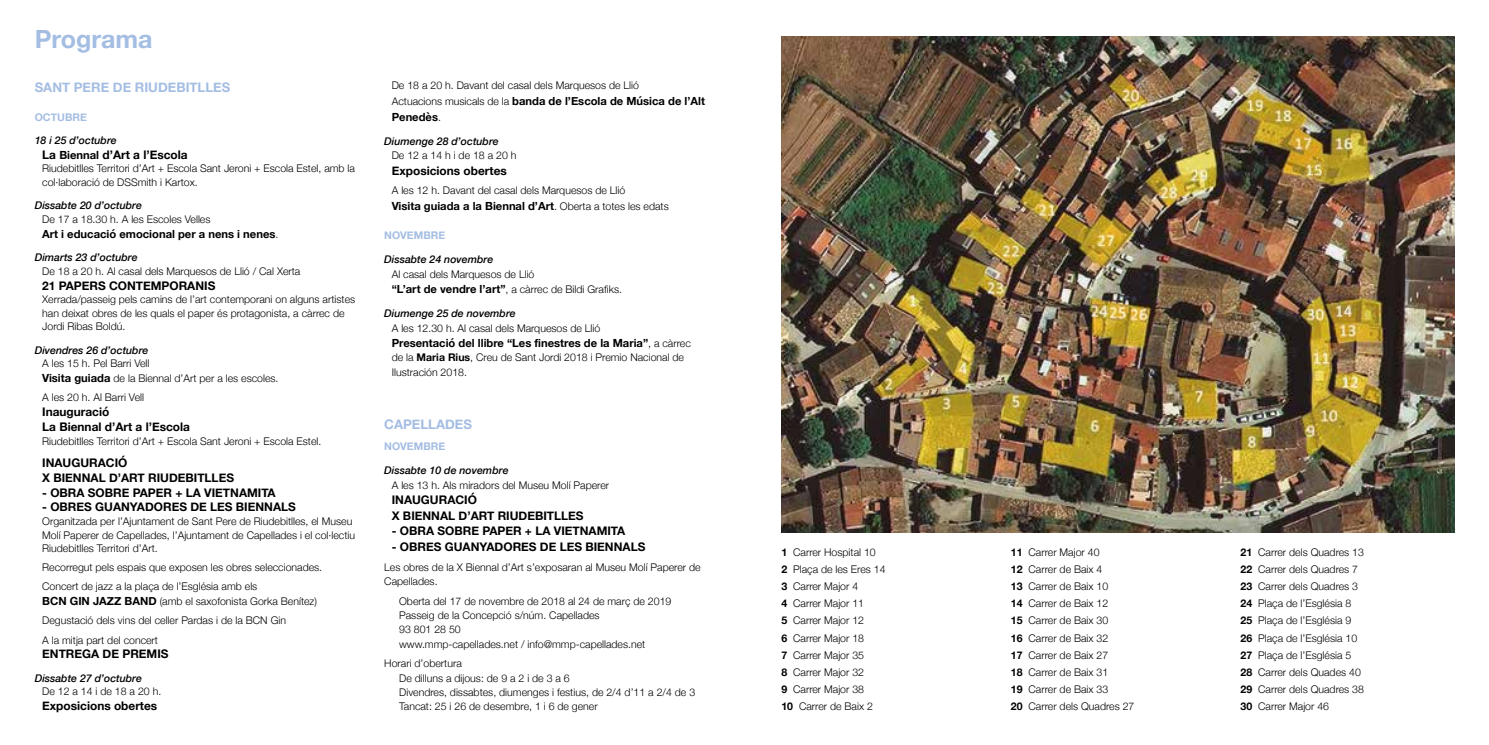
<style>
.page{position:relative;width:1489px;height:745px;background:#fff}
.page>*{position:absolute;margin:0;border:0;box-sizing:border-box;transform-origin:0 0}
.t1{font:700 25.03px "Helvetica Neue";color:#a4bde3}
.t2{font:700 13.12px "Helvetica Neue";color:#a4bde3}
.t3{font:700 11.9px/14.9px "Helvetica Neue";color:#000}
.t4{font:700 11.2px/15.6px "Helvetica Neue";color:#000}
.t5{font:300 10.5px/17.2px "Helvetica Neue";color:#000}
.t6{font:italic 500 10.5px "Helvetica Neue";color:#000}
.t7{font:700 10.5px "Helvetica Neue";color:#a4bde3}
.s1{font-size:11.2px}
.s2{font-weight:300;font-size:10.5px}
.s3{font-weight:700;font-size:11.2px}
.s4{font-weight:700}
</style>
<div class="page">
<img style="left:781px;top:37px;width:672px;height:495px">
<h1 class="t1" style="left:35px;top:20px;width:119px">Programa</h1>
<p class="t2" style="left:35px;top:77px;width:197px">SANT PERE DE RIUDEBITLLES</p>
<p class="t7" style="left:35px;top:108px;width:54px">OCTUBRE</p>
<p class="t6" style="left:35px;top:131px;width:84px">18 i 25 d’octubre</p>
<p class="t3" style="left:42px;top:147px;width:147px">La <span class="s1">Biennal</span> d’Art a l’Escola</p>
<p class="t5" style="left:42px;top:161px;width:314px;line-height:13.5px">Riudebitlles Territori d’Art + Escola Sant Jeroni + Escola Estel, amb la col·laboració de DSSmith i Kartox.</p>
<p class="t6" style="left:35px;top:196px;width:109px">Dissabte 20 d’octubre</p>
<p class="t5" style="left:42px;top:210px;width:170px">De 17 a 18.30 h. A les Escoles Velles</p>
<p class="t4" style="left:42px;top:226px;width:238px">Art i educació emocional per a nens i nenes<span class="s2">.</span></p>
<p class="t6" style="left:35px;top:248px;width:104px">Dimarts 23 d’octubre</p>
<p class="t5" style="left:42px;top:261px;width:260px">De 18 a 20 h. Al casal dels Marquesos de Llió / Cal Xerta</p>
<p class="t3" style="left:42px;top:278px;width:175px">21 PAPERS CONTEMPORANIS</p>
<p class="t5" style="left:42px;top:292px;width:314px;line-height:13.5px">Xerrada/passeig pels camins de l’art contemporani on alguns artistes han deixat obres de les quals el paper és protagonista, a càrrec de<br>Jordi Ribas Boldú.</p>
<p class="t6" style="left:35px;top:341px;width:115px">Divendres 26 d’octubre</p>
<p class="t5" style="left:42px;top:355px;width:238px;line-height:14.9px">A les 15 h. Pel Barri Vell<br><span class="s3">Visita guiada</span> de la Biennal d’Art per a les escoles.</p>
<p class="t5" style="left:42px;top:388px;width:103px">A les 20 h. Al Barri Vell</p>
<p class="t3" style="left:42px;top:404px;width:149px">Inauguració<br>La Biennal d’Art a l’Escola</p>
<p class="t5" style="left:42px;top:431px;width:281px">Riudebitlles Territori d’Art + Escola Sant Jeroni + Escola Estel.</p>
<p class="t3" style="left:42px;top:455px;width:193px">INAUGURACIÓ<br>X BIENNAL D’ART RIUDEBITLLES</p>
<p class="t3" style="left:42px;top:485px;width:235px">- OBRA SOBRE PAPER + LA VIETNAMITA</p>
<p class="t3" style="left:42px;top:499px;width:255px">- OBRES GUANYADORES DE LES BIENNALS</p>
<p class="t5" style="left:42px;top:513px;width:314px;line-height:13.5px">Organitzada per l’Ajuntament de Sant Pere de Riudebitlles, el Museu<br>Molí Paperer de Capellades, l’Ajuntament de Capellades i el col·lectiu<br>Riudebitlles Territori d’Art.</p>
<p class="t5" style="left:42px;top:556px;width:281px;line-height:19.1px">Recorregut pels espais que exposen les obres seleccionades.<br>Concert de jazz a la plaça de l’Església amb els</p>
<p class="t5" style="left:42px;top:590px;width:276px;line-height:19.1px"><span class="s3">BCN GIN JAZZ BAND</span> (amb el saxofonista Gorka Benítez)<br>Degustació dels vins del celler Pardas i de la BCN Gin<br>A la mitja part del concert</p>
<p class="t3" style="left:42px;top:646px;width:128px">ENTREGA DE PREMIS</p>
<p class="t6" style="left:35px;top:668px;width:109px">Dissabte 27 d’octubre</p>
<p class="t5" style="left:42px;top:681px;width:120px">De 12 a 14 i de 18 a 20 h.</p>
<p class="t3" style="left:42px;top:698px;width:117px">Exposicions obertes</p>
<p class="t5" style="left:392px;top:76px;width:249px">De 18 a 20 h. Davant del casal dels Marquesos de Llió</p>
<p class="t4" style="left:392px;top:93px;width:315px"><span class="s2">Actuacions musicals de la</span> banda de l’Escola de Música de l’Alt<br>Penedès<span class="s2">.</span></p>
<p class="t6" style="left:384px;top:132px;width:116px">Diumenge 28 d’octubre</p>
<p class="t5" style="left:392px;top:146px;width:126px">De 12 a 14 h i de 18 a 20 h</p>
<p class="t3" style="left:392px;top:163px;width:117px">Exposicions obertes</p>
<p class="t5" style="left:392px;top:181px;width:235px">A les 12 h. Davant del casal dels Marquesos de Llió</p>
<p class="t4" style="left:392px;top:198px;width:278px">Visita guiada a la Biennal d’Art<span class="s2">. Oberta a totes les edats</span></p>
<p class="t7" style="left:384px;top:227px;width:62px">NOVEMBRE</p>
<p class="t6" style="left:384px;top:250px;width:110px">Dissabte 24 novembre</p>
<p class="t5" style="left:392px;top:265px;width:232px;line-height:15.6px">Al casal dels Marquesos de Llió<br><span class="s3">“L’art de vendre l’art”</span>, a càrrec de Bildi Grafiks.</p>
<p class="t6" style="left:384px;top:304px;width:133px">Diumenge 25 de novembre</p>
<p class="t5" style="left:392px;top:318px;width:210px">A les 12.30 h. Al casal dels Marquesos de Llió</p>
<p class="t4" style="left:392px;top:335px;width:300px">Presentació del llibre “Les finestres de la Maria”<span class="s2">, a càrrec</span></p>
<p class="t5" style="left:392px;top:349px;width:294px;line-height:14.2px">de la <span class="s4">Maria Rius</span>, Creu de Sant Jordi 2018 i Premio Nacional de<br>Ilustración 2018.</p>
<p class="t2" style="left:384px;top:413px;width:89px">CAPELLADES</p>
<p class="t7" style="left:384px;top:438px;width:62px">NOVEMBRE</p>
<p class="t6" style="left:384px;top:461px;width:126px">Dissabte 10 de novembre</p>
<p class="t5" style="left:392px;top:475px;width:219px">A les 13 h. Als miradors del Museu Molí Paperer</p>
<p class="t3" style="left:392px;top:492px;width:193px;line-height:15.6px">INAUGURACIÓ<br>X BIENNAL D’ART RIUDEBITLLES</p>
<p class="t3" style="left:392px;top:523px;width:235px">- OBRA SOBRE PAPER + LA VIETNAMITA</p>
<p class="t3" style="left:392px;top:539px;width:255px">- OBRES GUANYADORES DE LES BIENNALS</p>
<p class="t5" style="left:384px;top:559px;width:318px;line-height:14.2px">Les obres de la X Biennal d’Art s’exposaran al Museu Molí Paperer de<br>Capellades.</p>
<p class="t5" style="left:399px;top:593px;width:274px;line-height:14.2px">Oberta del 17 de novembre de 2018 al 24 de març de 2019<br>Passeig de la Concepció s/núm. Capellades<br>93 801 28 50<br>www.mmp-capellades.net / info@mmp-capellades.net</p>
<p class="t5" style="left:399px;top:655px;width:297px;line-height:14.2px;text-indent:-15px">Horari d’obertura<br>De dilluns a dijous: de 9 a 2 i de 3 a 6<br>Divendres, dissabtes, diumenges i festius, de 2/4 d’11 a 2/4 de 3<br>Tancat: 25 i 26 de desembre, 1 i 6 de gener</p>
<p class="t5" style="left:781px;top:542px;width:106px"><span class="s4">1</span> Carrer Hospital 10<br><span class="s4">2</span> Plaça de les Eres 14<br><span class="s4">3</span> Carrer Major 4<br><span class="s4">4</span> Carrer Major 11<br><span class="s4">5</span> Carrer Major 12<br><span class="s4">6</span> Carrer Major 18<br><span class="s4">7</span> Carrer Major 35<br><span class="s4">8</span> Carrer Major 32<br><span class="s4">9</span> Carrer Major 38<br><span class="s4">10</span> Carrer de Baix 2</p>
<p class="t5" style="left:1010px;top:542px;width:125px"><span class="s4">11</span> Carrer Major 40<br><span class="s4">12</span> Carrer de Baix 4<br><span class="s4">13</span> Carrer de Baix 10<br><span class="s4">14</span> Carrer de Baix 12<br><span class="s4">15</span> Carrer de Baix 30<br><span class="s4">16</span> Carrer de Baix 32<br><span class="s4">17</span> Carrer de Baix 27<br><span class="s4">18</span> Carrer de Baix 31<br><span class="s4">19</span> Carrer de Baix 33<br><span class="s4">20</span> Carrer dels Quadres 27</p>
<p class="t5" style="left:1240px;top:542px;width:125px"><span class="s4">21</span> Carrer dels Quadres 13<br><span class="s4">22</span> Carrer dels Quadres 7<br><span class="s4">23</span> Carrer dels Quadres 3<br><span class="s4">24</span> Plaça de l’Església 8<br><span class="s4">25</span> Plaça de l’Església 9<br><span class="s4">26</span> Plaça de l’Església 10<br><span class="s4">27</span> Plaça de l’Església 5<br><span class="s4">28</span> Carrer dels Quades 40<br><span class="s4">29</span> Carrer dels Quadres 38<br><span class="s4">30</span> Carrer Major 46</p>
</div>
